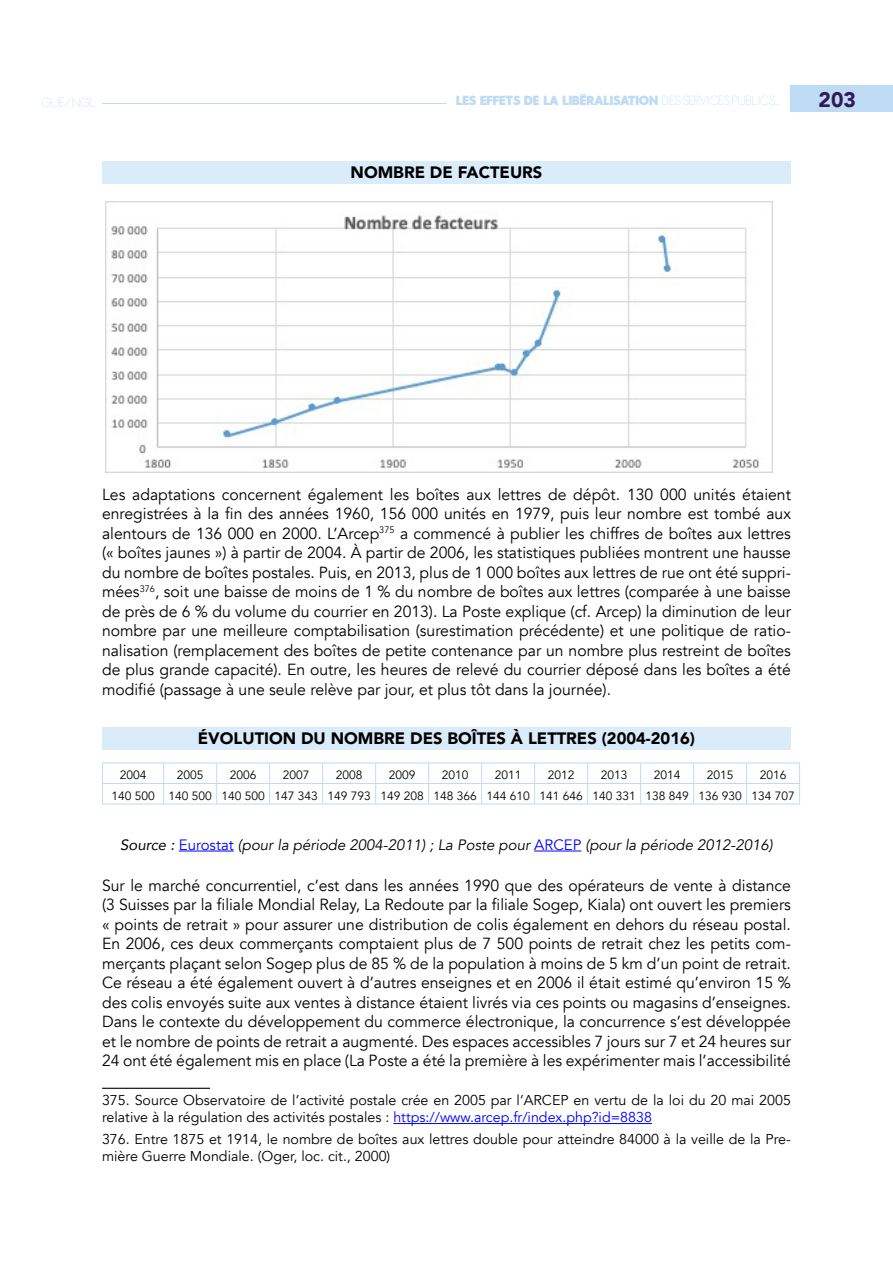
<style>
.page{position:relative;width:893px;height:1263px;background:#fff}
.page>*{position:absolute;margin:0;border:0;box-sizing:border-box;transform-origin:0 0}
.t1{font:900 21px "Avenir";color:#311a53}
.tableaux{font:900 16.5px "Avenir";color:#000}
.corps{font:16.05px/19.5px "Avenir";color:#000;text-align:justify}
.source{font:italic 15px "Avenir";color:#000}
.ndbp{font:14.25px/17.1px "Avenir";color:#000}
.liens{font:12px "Avenir";color:#000}
.t2{font:900 12px "Elle Nova C Std";color:#bedbf6}
.t3{font:300 12px "Elle Nova C Std";color:#bedbf6}
.s1{font-weight:300}
.s2{font-style:inherit}
.s3{font-style:normal;color:#00f}
.s4{color:#00f}
</style>
<div class="page">
<div style="left:791px;top:86px;width:102px;height:26px;background:#bedbf6"></div>
<hr style="left:102px;top:103px;width:344px;height:1px;background:#bedbf6">
<div style="left:102px;top:162px;width:689px;height:22px;background:#daebfa"></div>
<div style="left:102px;top:727px;width:689px;height:23px;background:#daebfa"></div>
<hr style="left:179px;top:851px;width:55px;height:1px;background:#00f">
<hr style="left:534px;top:851px;width:47px;height:1px;background:#00f">
<img style="left:106px;top:201px;width:667px;height:271px">
<hr style="left:102px;top:763px;width:62px;height:1px;background:#bedbf6">
<hr style="left:164px;top:763px;width:53px;height:1px;background:#bedbf6">
<hr style="left:217px;top:763px;width:53px;height:1px;background:#bedbf6">
<hr style="left:270px;top:763px;width:53px;height:1px;background:#bedbf6">
<hr style="left:323px;top:763px;width:53px;height:1px;background:#bedbf6">
<hr style="left:376px;top:763px;width:53px;height:1px;background:#bedbf6">
<hr style="left:429px;top:763px;width:53px;height:1px;background:#bedbf6">
<hr style="left:482px;top:763px;width:53px;height:1px;background:#bedbf6">
<hr style="left:535px;top:763px;width:53px;height:1px;background:#bedbf6">
<hr style="left:588px;top:763px;width:53px;height:1px;background:#bedbf6">
<hr style="left:641px;top:763px;width:53px;height:1px;background:#bedbf6">
<hr style="left:694px;top:763px;width:53px;height:1px;background:#bedbf6">
<hr style="left:747px;top:763px;width:53px;height:1px;background:#bedbf6">
<hr style="left:102px;top:783px;width:62px;height:1px;background:#bedbf6">
<svg style="left:102px;top:763px;width:1px;height:41px"></svg>
<hr style="left:164px;top:783px;width:53px;height:1px;background:#bedbf6">
<svg style="left:163px;top:763px;width:1px;height:41px"></svg>
<hr style="left:217px;top:783px;width:53px;height:1px;background:#bedbf6">
<svg style="left:216px;top:763px;width:1px;height:41px"></svg>
<hr style="left:270px;top:783px;width:53px;height:1px;background:#bedbf6">
<svg style="left:269px;top:763px;width:1px;height:41px"></svg>
<hr style="left:323px;top:783px;width:53px;height:1px;background:#bedbf6">
<svg style="left:322px;top:763px;width:1px;height:41px"></svg>
<hr style="left:376px;top:783px;width:53px;height:1px;background:#bedbf6">
<svg style="left:375px;top:763px;width:1px;height:41px"></svg>
<hr style="left:429px;top:783px;width:53px;height:1px;background:#bedbf6">
<svg style="left:428px;top:763px;width:1px;height:41px"></svg>
<hr style="left:482px;top:783px;width:53px;height:1px;background:#bedbf6">
<svg style="left:481px;top:763px;width:1px;height:41px"></svg>
<hr style="left:535px;top:783px;width:53px;height:1px;background:#bedbf6">
<svg style="left:534px;top:763px;width:1px;height:41px"></svg>
<hr style="left:588px;top:783px;width:53px;height:1px;background:#bedbf6">
<svg style="left:587px;top:763px;width:1px;height:41px"></svg>
<hr style="left:641px;top:783px;width:53px;height:1px;background:#bedbf6">
<svg style="left:640px;top:763px;width:1px;height:41px"></svg>
<hr style="left:694px;top:783px;width:53px;height:1px;background:#bedbf6">
<svg style="left:693px;top:763px;width:1px;height:41px"></svg>
<hr style="left:747px;top:783px;width:53px;height:1px;background:#bedbf6">
<svg style="left:746px;top:763px;width:1px;height:41px"></svg>
<svg style="left:799px;top:763px;width:1px;height:41px"></svg>
<hr style="left:102px;top:804px;width:62px;height:1px;background:#bedbf6">
<hr style="left:164px;top:804px;width:53px;height:1px;background:#bedbf6">
<hr style="left:217px;top:804px;width:53px;height:1px;background:#bedbf6">
<hr style="left:270px;top:804px;width:53px;height:1px;background:#bedbf6">
<hr style="left:323px;top:804px;width:53px;height:1px;background:#bedbf6">
<hr style="left:376px;top:804px;width:53px;height:1px;background:#bedbf6">
<hr style="left:429px;top:804px;width:53px;height:1px;background:#bedbf6">
<hr style="left:482px;top:804px;width:53px;height:1px;background:#bedbf6">
<hr style="left:535px;top:804px;width:53px;height:1px;background:#bedbf6">
<hr style="left:588px;top:804px;width:53px;height:1px;background:#bedbf6">
<hr style="left:641px;top:804px;width:53px;height:1px;background:#bedbf6">
<hr style="left:694px;top:804px;width:53px;height:1px;background:#bedbf6">
<hr style="left:747px;top:804px;width:53px;height:1px;background:#bedbf6">
<hr style="left:102px;top:1088px;width:108px;height:1px;background:#000">
<hr style="left:393px;top:1123px;width:259px;height:1px;background:#00f">
<p class="t3" style="left:42px;top:96px;width:55px">GUE/NGL</p>
<p class="t2" style="left:456px;top:93px;width:326px">LES EFFETS DE LA LIBÉRALISATION <span class="s1">DES SERVICES PUBLICS...</span></p>
<h1 class="t1" style="left:819px;top:81px;width:39px">203</h1>
<p class="tableaux" style="left:351px;top:158px;width:193px">NOMBRE DE FACTEURS</p>
<p class="corps" style="left:102px;top:485px;width:690px">Les adaptations concernent également les boîtes aux lettres de dépôt. 130 000 unités étaient enregistrées à la fin des années 1960, 156 000 unités en 1979, puis leur nombre est tombé aux alentours de 136 000 en 2000. L’Arcep<sup>375</sup> a commencé à publier les chiffres de boîtes aux lettres (« boîtes jaunes ») à partir de 2004. À partir de 2006, les statistiques publiées montrent une hausse du nombre de boîtes postales. Puis, en 2013, plus de 1 000 boîtes aux lettres de rue ont été suppri&shy;mées<sup>376</sup>, soit une baisse de moins de 1 % du nombre de boîtes aux lettres (comparée à une baisse de près de 6 % du volume du courrier en 2013). La Poste explique (cf. Arcep) la diminution de leur nombre par une meilleure comptabilisation (surestimation précédente) et une politique de ratio&shy;nalisation (remplacement des boîtes de petite contenance par un nombre plus restreint de boîtes de plus grande capacité). En outre, les heures de relevé du courrier déposé dans les boîtes a été modifié (passage à une seule relève par jour, et plus tôt dans la journée).</p>
<p class="tableaux" style="left:198px;top:724px;width:499px">ÉVOLUTION DU NOMBRE DES BOÎTES À LETTRES (2004-2016)</p>
<p class="liens" style="left:120px;top:768px;width:28px">2004</p>
<p class="liens" style="left:177px;top:768px;width:28px">2005</p>
<p class="liens" style="left:230px;top:768px;width:28px">2006</p>
<p class="liens" style="left:283px;top:768px;width:28px">2007</p>
<p class="liens" style="left:336px;top:768px;width:28px">2008</p>
<p class="liens" style="left:389px;top:768px;width:28px">2009</p>
<p class="liens" style="left:442px;top:768px;width:28px">2010</p>
<p class="liens" style="left:495px;top:768px;width:28px">2011</p>
<p class="liens" style="left:548px;top:768px;width:28px">2012</p>
<p class="liens" style="left:601px;top:768px;width:28px">2013</p>
<p class="liens" style="left:654px;top:768px;width:28px">2014</p>
<p class="liens" style="left:707px;top:768px;width:28px">2015</p>
<p class="liens" style="left:760px;top:768px;width:28px">2016</p>
<p class="liens" style="left:111px;top:788px;width:45px">140 500</p>
<p class="liens" style="left:169px;top:788px;width:45px">140 500</p>
<p class="liens" style="left:222px;top:788px;width:45px">140 500</p>
<p class="liens" style="left:274px;top:788px;width:45px">147 343</p>
<p class="liens" style="left:327px;top:788px;width:45px">149 793</p>
<p class="liens" style="left:380px;top:788px;width:45px">149 208</p>
<p class="liens" style="left:433px;top:788px;width:45px">148 366</p>
<p class="liens" style="left:486px;top:788px;width:45px">144 610</p>
<p class="liens" style="left:539px;top:788px;width:45px">141 646</p>
<p class="liens" style="left:592px;top:788px;width:45px">140 331</p>
<p class="liens" style="left:645px;top:788px;width:45px">138 849</p>
<p class="liens" style="left:698px;top:788px;width:45px">136 930</p>
<p class="liens" style="left:751px;top:788px;width:45px">134 707</p>
<p class="source" style="left:120px;top:836px;width:654px"><span class="s2">Source :</span> <span class="s3">Eurostat</span> (pour la période 2004-2011) ; La Poste pour <span class="s3">ARCEP</span> (pour la période 2012-2016)</p>
<p class="corps" style="left:102px;top:876px;width:690px">Sur le marché concurrentiel, c’est dans les années 1990 que des opérateurs de vente à distance (3 Suisses par la filiale Mondial Relay, La Redoute par la filiale Sogep, Kiala) ont ouvert les premiers « points de retrait » pour assurer une distribution de colis également en dehors du réseau postal.<br>En 2006, ces deux commerçants comptaient plus de 7 500 points de retrait chez les petits com&shy;merçants plaçant selon Sogep plus de 85 % de la population à moins de 5 km d’un point de retrait.<br>Ce réseau a été également ouvert à d’autres enseignes et en 2006 il était estimé qu’environ 15 % des colis envoyés suite aux ventes à distance étaient livrés via ces points ou magasins d’enseignes.<br>Dans le contexte du développement du commerce électronique, la concurrence s’est développée et le nombre de points de retrait a augmenté. Des espaces accessibles 7 jours sur 7 et 24 heures sur 24 ont été également mis en place (La Poste a été la première à les expérimenter mais l’accessibilité</p>
<p class="ndbp" style="left:102px;top:1092px;width:690px">375. Source Observatoire de l’activité postale crée en 2005 par l’ARCEP en vertu de la loi du 20 mai 2005 relative à la régulation des activités postales : <span class="s4">https://www.arcep.fr/index.php?id=8838</span></p>
<p class="ndbp" style="left:102px;top:1130px;width:690px">376. Entre 1875 et 1914, le nombre de boîtes aux lettres double pour atteindre 84000 à la veille de la Pre&shy;mière Guerre Mondiale. (Oger, loc. cit., 2000)</p>
</div>
